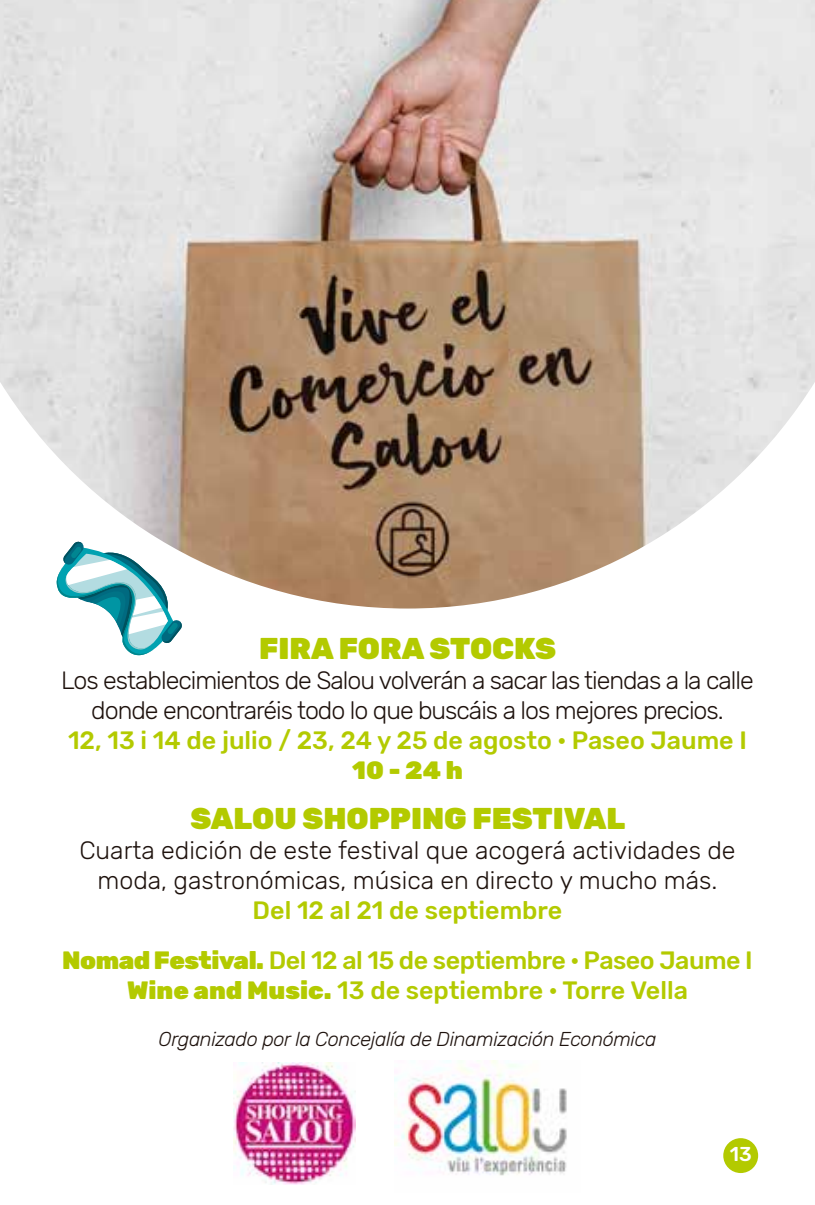
<style>
.page{position:relative;width:815px;height:1205px;background:#fff}
.page>*{position:absolute;margin:0;border:0;box-sizing:border-box;transform-origin:0 0}
.t1{font:900 30px "Rubik";color:#b3ca00}
.t2{font:300 25px/30px "Rubik";letter-spacing:-.04em;color:#1e120d;text-align:center}
.t3{font:300 25px/30px "Rubik";color:#1e120d;text-align:center}
.t4{font:500 25px "Rubik";color:#b3ca00}
.t5{font:500 25px/50px "Rubik";letter-spacing:-.02em;color:#b3ca00;text-align:center}
.t6{font:900 25px "Rubik";color:#b3ca00}
.t7{font:italic 300 20px "Rubik";letter-spacing:-.02em;color:#1e120d}
.t8{font:500 20px "Rubik";color:#fff}
.s1{font-weight:900}
</style>
<div class="page">
<img style="left:0;top:0;width:815px;height:608px">
<svg style="left:57px;top:542px;width:125px;height:113px"></svg>
<div style="left:723px;top:1138px;width:35px;height:35px;background:#b3ca00;border-radius:50%"></div>
<img style="left:395px;top:1060px;width:172px;height:116px">
<img style="left:233px;top:1062px;width:123px;height:122px">
<p class="t1" style="left:259px;top:630px;width:298px">FIRA FORA STOCKS</p>
<p class="t2" style="left:61px;top:666px;width:694px">Los establecimientos de Salou volverán a sacar las tiendas a la calle donde encontraréis todo lo que buscáis a los mejores precios.</p>
<p class="t4" style="left:68px;top:726px;width:680px">12, 13 i 14 de julio / 23, 24 y 25 de agosto · Paseo Jaume I</p>
<p class="t6" style="left:352px;top:755px;width:112px">10 - 24 h</p>
<p class="t1" style="left:190px;top:800px;width:436px">SALOU SHOPPING FESTIVAL</p>
<p class="t3" style="left:79px;top:836px;width:658px">Cuarta edición de este festival que acogerá actividades de moda, gastronómicas, música en directo y mucho más.</p>
<p class="t5" style="left:62px;top:886px;width:692px">Del 12 al 21 de septiembre<br><span class="s1">Nomad Festival.</span> Del 12 al 15 de septiembre · Paseo Jaume I</p>
<p class="t4" style="left:127px;top:976px;width:562px"><span class="s1">Wine and Music.</span> 13 de septiembre · Torre Vella</p>
<p class="t7" style="left:159px;top:1028px;width:499px">Organizado por la Concejalía de Dinamización Económica</p>
<p class="t8" style="left:730px;top:1143px;width:23px">13</p>
</div>
